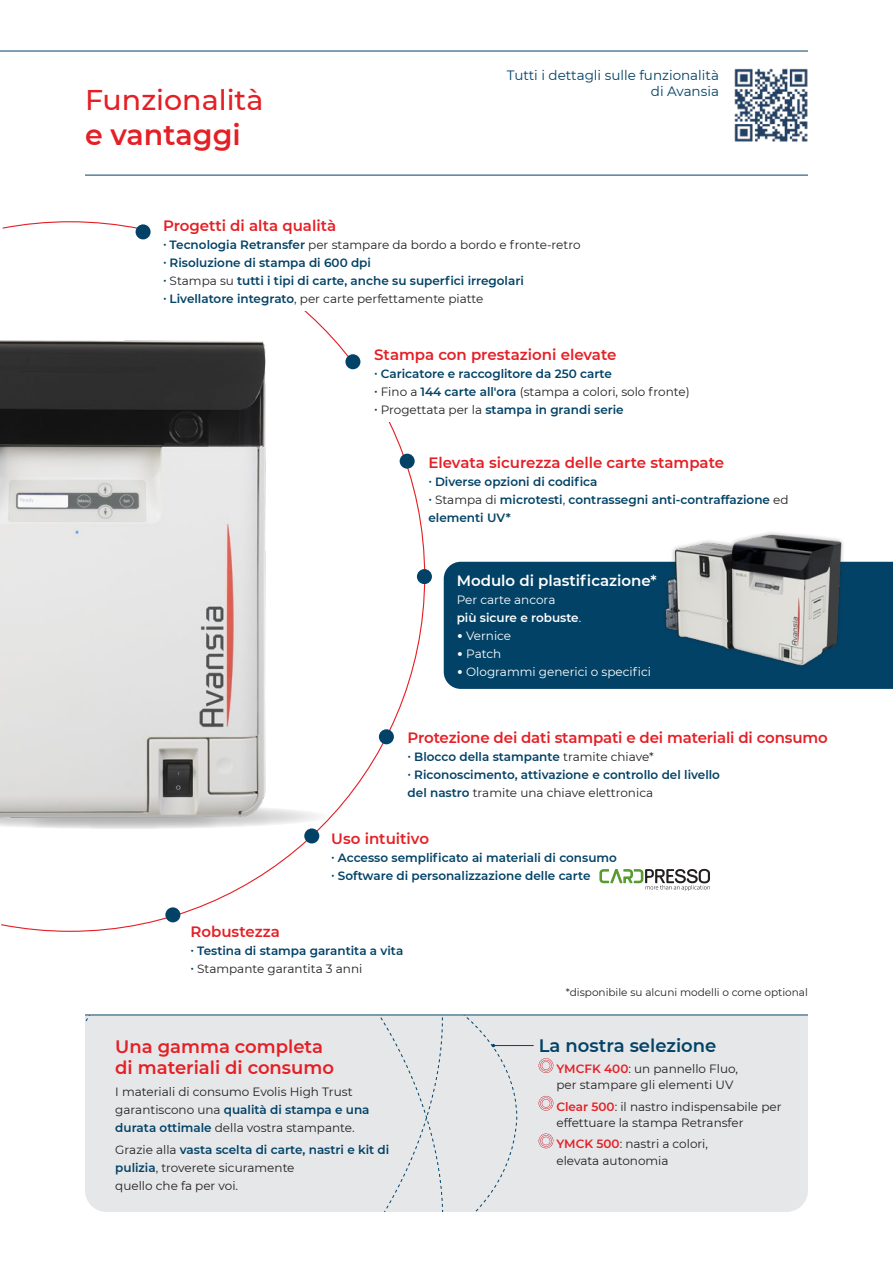
<style>
.page{position:relative;width:893px;height:1263px;background:#fff}
.page>*{position:absolute;margin:0;border:0;box-sizing:border-box;transform-origin:0 0}
.t1{font:500 28.5px "Montserrat";color:#e41f25}
.t2{font:600 28.5px "Montserrat";color:#e41f25}
.t3{font:600 18px/21px "Montserrat";color:#e41f25}
.t4{font:600 18px "Montserrat";color:#024266}
.t5{font:600 15px "Montserrat";color:#e41f25}
.t6{font:600 15px "Montserrat";color:#fff}
.t7{font:13.5px/16.2px "Montserrat";color:#024266;text-align:right}
.t8{font:12px/18px "Montserrat";color:#231f20}
.t9{font:600 12px/18px "Montserrat";color:#024266}
.t10{font:12px "Montserrat";color:#fff}
.t11{font:600 12px/18px "Montserrat";color:#fff}
.t12{font:10.5px "Montserrat";color:#231f20}
.s1{font-weight:600;color:#024266}
.s2{font-weight:400;color:#231f20}
.s3{font-weight:400}
.s4{font-family:"DINOT"}
.s5{font-weight:600;color:#e41f25}
</style>
<div class="page">
<svg style="left:1px;top:221px;width:425px;height:711px"></svg>
<div style="left:517px;top:1015px;width:291px;height:197px;background:#e6e7e9"></div>
<hr style="left:493px;top:1045px;width:41px;height:1px;background:#024266">
<div style="left:85px;top:1015px;width:432px;height:197px;background:#e6e7e9"></div>
<hr style="left:0;top:51px;width:808px;height:1px;background:#024266">
<hr style="left:85px;top:175px;width:723px;height:1px;background:#024266">
<div style="left:142px;top:217px;width:666px;height:93px;background:#fff"></div>
<div style="left:353px;top:346px;width:455px;height:76px;background:#fff"></div>
<div style="left:444px;top:562px;width:449px;height:127px;background:#024266"></div>
<img style="left:659px;top:532px;width:190px;height:136px">
<svg style="left:599px;top:869px;width:111px;height:22px"></svg>
<svg style="left:538px;top:1058px;width:16px;height:15px"></svg>
<svg style="left:538px;top:1095px;width:16px;height:16px"></svg>
<svg style="left:538px;top:1133px;width:16px;height:16px"></svg>
<hr style="left:85px;top:1014px;width:723px;height:1px;background:#024266">
<div style="left:417px;top:569px;width:15px;height:15px;background:#024266;border-radius:50%"></div>
<div style="left:379px;top:729px;width:15px;height:15px;background:#024266;border-radius:50%"></div>
<div style="left:304px;top:828px;width:15px;height:15px;background:#024266;border-radius:50%"></div>
<div style="left:165px;top:907px;width:15px;height:15px;background:#024266;border-radius:50%"></div>
<div style="left:400px;top:454px;width:15px;height:15px;background:#024266;border-radius:50%"></div>
<div style="left:345px;top:354px;width:15px;height:15px;background:#024266;border-radius:50%"></div>
<div style="left:136px;top:224px;width:15px;height:15px;background:#024266;border-radius:50%"></div>
<img style="left:734px;top:68px;width:74px;height:74px">
<svg style="left:314px;top:804px;width:20px;height:25px"></svg>
<img style="left:0;top:297px;width:314px;height:563px">
<p class="t1" style="left:85px;top:80px;width:180px">Funzionalità</p>
<p class="t2" style="left:85px;top:114px;width:157px">e vantaggi</p>
<p class="t7" style="left:507px;top:67px;width:214px">Tutti i dettagli sulle funzionalità di Avansia</p>
<p class="t5" style="left:163px;top:215px;width:175px">Progetti di alta qualità</p>
<p class="t8" style="left:163px;top:236px;width:419px"><span class="s1">∙ Tecnologia Retransfer</span> per stampare da bordo a bordo e fronte-retro</p>
<p class="t9" style="left:163px;top:254px;width:209px">∙ Risoluzione di stampa di 600 dpi</p>
<p class="t9" style="left:163px;top:272px;width:362px">∙ <span class="s2">Stampa su</span> tutti i tipi di carte, anche su superfici irregolari</p>
<p class="t8" style="left:163px;top:290px;width:322px"><span class="s1">∙ Livellatore integrato</span>, per carte perfettamente piatte</p>
<p class="t5" style="left:374px;top:344px;width:244px">Stampa con prestazioni elevate</p>
<p class="t9" style="left:374px;top:365px;width:239px">∙ Caricatore e raccoglitore da 250 carte</p>
<p class="t8" style="left:374px;top:383px;width:317px"><span class="s1">∙</span> Fino a <span class="s1">144 carte all'ora</span> (stampa a colori, solo fronte)</p>
<p class="t9" style="left:374px;top:401px;width:251px">∙ <span class="s2">Progettata per la</span> stampa in grandi serie</p>
<p class="t5" style="left:428px;top:452px;width:297px">Elevata sicurezza delle carte stampate</p>
<p class="t9" style="left:428px;top:472px;width:171px">∙ Diverse opzioni di codifica</p>
<p class="t9" style="left:428px;top:490px;width:362px">∙ <span class="s2">Stampa di</span> microtesti<span class="s2">,</span> contrassegni anti-contraffazione <span class="s2">ed </span>elementi UV*</p>
<p class="t6" style="left:457px;top:570px;width:202px">Modulo di plastificazione*</p>
<p class="t11" style="left:457px;top:590px;width:126px"><span class="s3">Per carte ancora<br></span>più sicure e robuste<span class="s3">.</span></p>
<p class="t10" style="left:457px;top:627px;width:56px"><span class="s4">•</span> Vernice</p>
<p class="t10" style="left:457px;top:645px;width:46px"><span class="s4">•</span> Patch</p>
<p class="t10" style="left:457px;top:663px;width:196px"><span class="s4">•</span> Ologrammi generici o specifici</p>
<p class="t5" style="left:408px;top:727px;width:422px">Protezione dei dati stampati e dei materiali di consumo</p>
<p class="t9" style="left:408px;top:747px;width:248px">∙ Blocco della stampante <span class="s2">tramite chiave*</span></p>
<p class="t9" style="left:408px;top:765px;width:314px">∙ Riconoscimento, attivazione e controllo del livello del nastro <span class="s2">tramite una chiave elettronica</span></p>
<p class="t5" style="left:331px;top:828px;width:99px">Uso intuitivo</p>
<p class="t9" style="left:331px;top:848px;width:287px">∙ Accesso semplificato ai materiali di consumo</p>
<p class="t9" style="left:331px;top:866px;width:261px">∙ Software di personalizzazione delle carte</p>
<p class="t5" style="left:190px;top:921px;width:91px">Robustezza</p>
<p class="t9" style="left:190px;top:941px;width:214px">∙ Testina di stampa garantita a vita</p>
<p class="t8" style="left:190px;top:959px;width:173px"><span class="s1">∙</span> Stampante garantita 3 anni</p>
<p class="t3" style="left:115px;top:1035px;width:220px">Una gamma completa di materiali di consumo</p>
<p class="t8" style="left:115px;top:1082px;width:256px">I materiali di consumo Evolis High Trust garantiscono una <span class="s1">qualità di stampa e una durata ottimale</span> della vostra stampante.</p>
<p class="t8" style="left:115px;top:1140px;width:275px">Grazie alla <span class="s1">vasta scelta di carte, nastri e kit di pulizia</span>, troverete sicuramente<br>quello che fa per voi.</p>
<p class="t12" style="left:566px;top:985px;width:243px">*disponibile su alcuni modelli o come optional</p>
<p class="t4" style="left:539px;top:1032px;width:179px">La nostra selezione</p>
<p class="t8" style="left:556px;top:1060px;width:183px;line-height:16.5px"><span class="s5">YMCFK 400</span>: un pannello Fluo, per stampare gli elementi UV</p>
<p class="t8" style="left:556px;top:1098px;width:227px;line-height:16.5px"><span class="s5">Clear 500</span>: il nastro indispensabile per effettuare la stampa Retransfer</p>
<p class="t8" style="left:556px;top:1135px;width:153px;line-height:16.5px"><span class="s5">YMCK 500</span>: nastri a colori, elevata autonomia</p>
</div>
